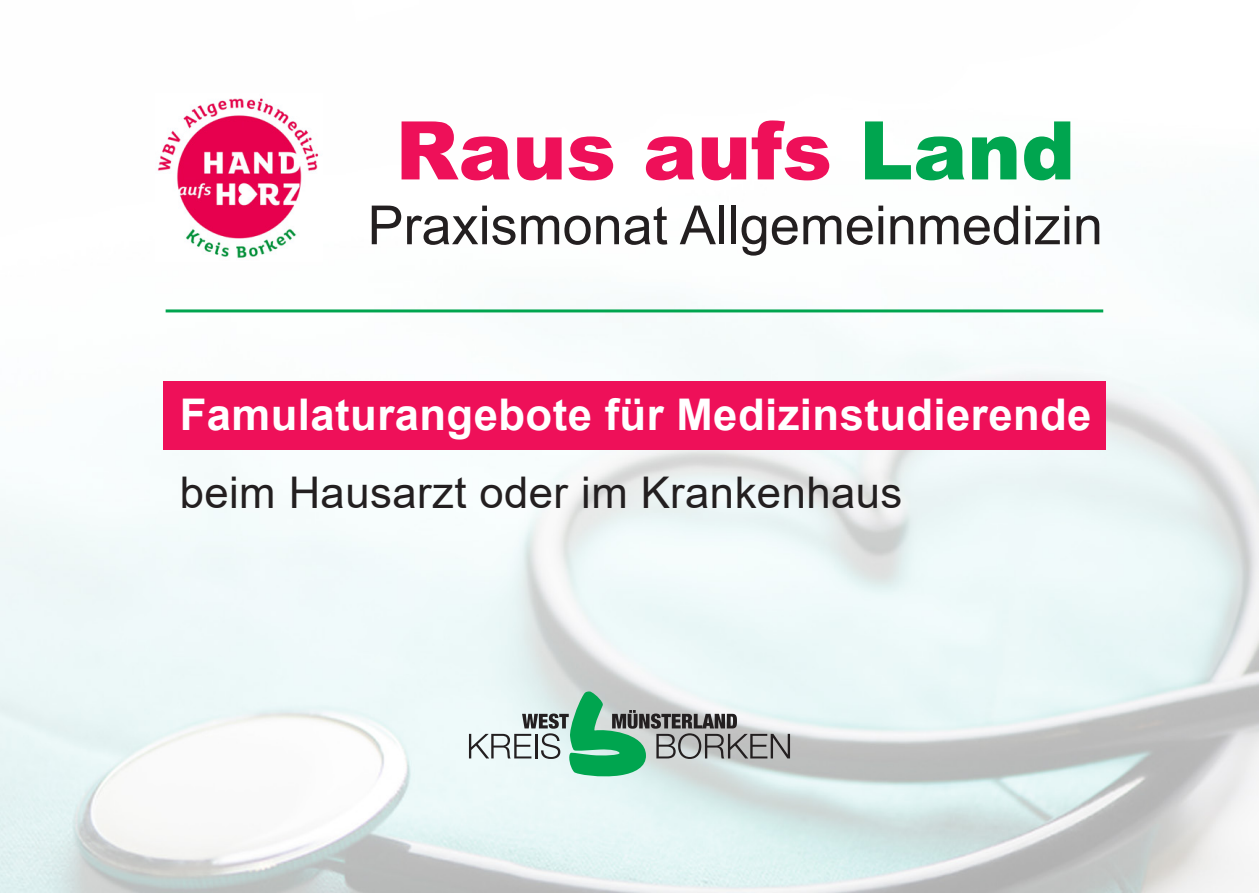
<style>
.page{position:relative;width:1259px;height:893px;background:#fff}
.page>*{position:absolute;margin:0;border:0;box-sizing:border-box;transform-origin:0 0}
.t1{font:900 81px "Arial";color:#ee1059}
.t2{font:54px "Arial";color:#231f20}
.t3{font:700 43.8px "Arial";letter-spacing:.01em;color:#fff}
.t4{font:43.8px "Arial";letter-spacing:.01em;color:#231f20}
.s1{color:#00a54f}
</style>
<div class="page">
<img style="left:0;top:241px;width:1259px;height:652px">
<svg style="left:469px;top:691px;width:321px;height:85px"></svg>
<hr style="left:166px;top:309px;width:937px;height:3px;background:#00a54f">
<div style="left:163px;top:382px;width:943px;height:68px;background:#ee1059"></div>
<img style="left:156px;top:98px;width:166px;height:164px">
<h1 class="t1" style="left:395px;top:92px;width:681px">Raus aufs <span class="s1">Land</span></h1>
<p class="t2" style="left:367px;top:188px;width:737px">Praxismonat Allgemeinmedizin</p>
<p class="t3" style="left:180px;top:383px;width:913px">Famulaturangebote für Medizinstudierende</p>
<p class="t4" style="left:180px;top:462px;width:724px">beim Hausarzt oder im Krankenhaus</p>
</div>
